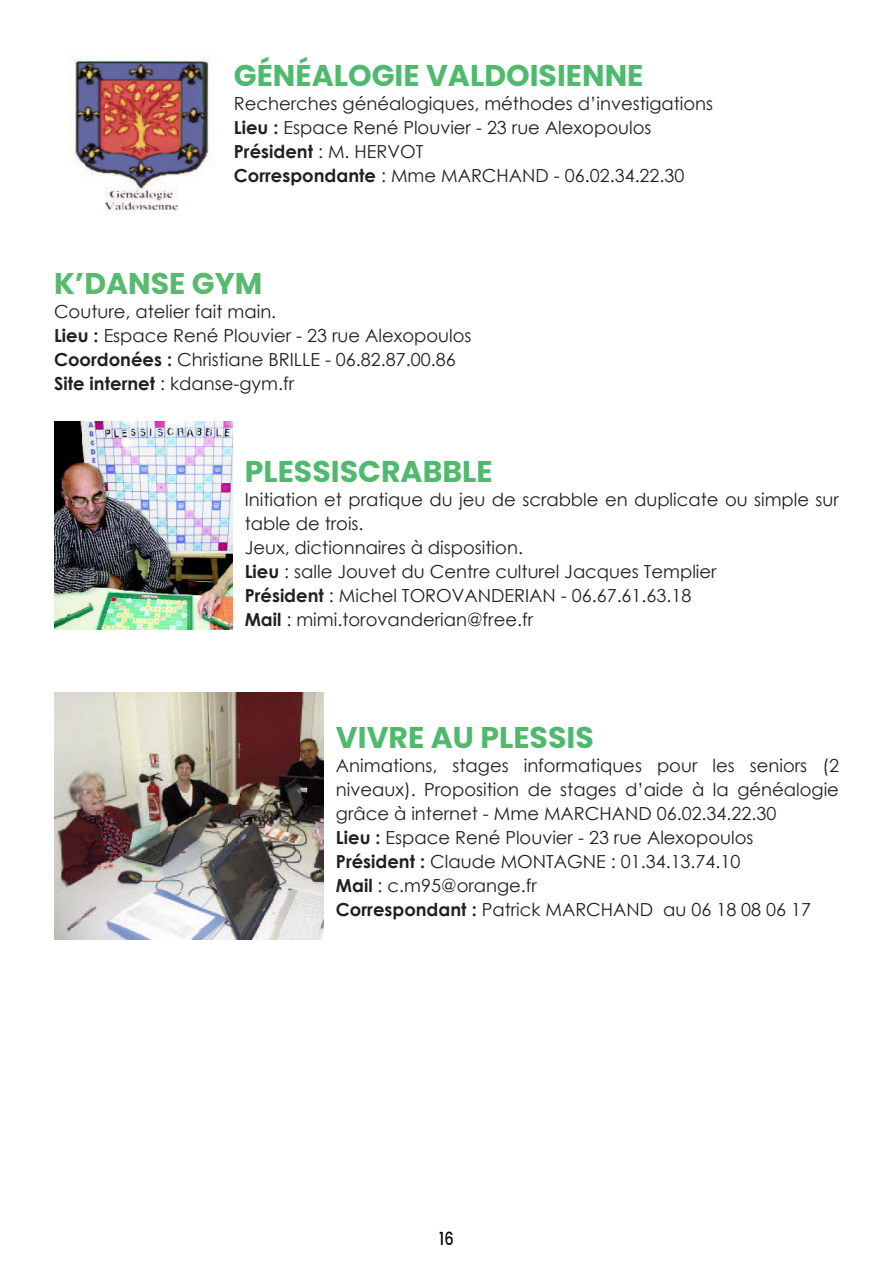
<style>
.page{position:relative;width:893px;height:1263px;background:#fff}
.page>*{position:absolute;margin:0;border:0;box-sizing:border-box;transform-origin:0 0}
.t1{font:700 30px "Poppins";color:#4fba6e}
.t2{font:700 30px "Poppins";color:#59b96e}
.t3{font:18px/24px "Century Gothic";color:#231f20}
.t4{font:700 18px "Century Gothic";color:#231f20}
.t5{font:500 18px "Poppins";color:#000001;scale:.81 1}
.s1{font-weight:700}
.s2{font-weight:400}
</style>
<div class="page">
<img style="left:54px;top:421px;width:179px;height:208px">
<img style="left:74px;top:59px;width:138px;height:154px">
<img style="left:54px;top:693px;width:269px;height:247px">
<hr style="left:892px;top:0;width:1px;height:205px;background:#8279a9">
<p class="t1" style="left:234px;top:58px;width:411px">GÉNÉALOGIE VALDOISIENNE</p>
<p class="t3" style="left:234px;top:91px;width:481px">Recherches généalogiques, méthodes d’investigations</p>
<p class="t3" style="left:234px;top:115px;width:419px"><span class="s1">Lieu :</span> Espace René Plouvier - 23 rue Alexopoulos</p>
<p class="t4" style="left:234px;top:137px;width:191px">Président <span class="s2">: M. HERVOT</span></p>
<p class="t3" style="left:234px;top:163px;width:452px"><span class="s1">Correspondante</span> : Mme MARCHAND - 06.02.34.22.30</p>
<p class="t2" style="left:54px;top:266px;width:210px">K’DANSE GYM</p>
<p class="t3" style="left:54px;top:299px;width:224px">Couture, atelier fait main.</p>
<p class="t3" style="left:54px;top:323px;width:419px"><span class="s1">Lieu :</span> Espace René Plouvier - 23 rue Alexopoulos</p>
<p class="t3" style="left:54px;top:347px;width:403px"><span class="s1">Coordonées :</span> Christiane BRILLE - 06.82.87.00.86</p>
<p class="t3" style="left:54px;top:371px;width:242px"><span class="s1">Site internet</span> : kdanse-gym.fr</p>
<p class="t1" style="left:245px;top:454px;width:250px">PLESSISCRABBLE</p>
<p class="t3" style="left:245px;top:487px;width:596px">Initiation et pratique du jeu de scrabble en duplicate ou simple sur table de trois.</p>
<p class="t3" style="left:245px;top:535px;width:280px">Jeux, dictionnaires à disposition.</p>
<p class="t3" style="left:245px;top:559px;width:473px"><span class="s1">Lieu</span> : salle Jouvet du Centre culturel Jacques Templier</p>
<p class="t3" style="left:245px;top:583px;width:448px"><span class="s1">Président</span> : Michel TOROVANDERIAN - 06.67.61.63.18</p>
<p class="t3" style="left:245px;top:607px;width:290px"><span class="s1">Mail</span> : mimi.torovanderian@free.fr</p>
<p class="t1" style="left:336px;top:720px;width:259px">VIVRE AU PLESSIS</p>
<p class="t3" style="left:336px;top:753px;width:505px;text-align:justify">Animations, stages informatiques pour les seniors (2 niveaux). Proposition de stages d’aide à la généalogie grâce à internet - Mme MARCHAND 06.02.34.22.30</p>
<p class="t3" style="left:336px;top:825px;width:419px"><span class="s1">Lieu :</span> Espace René Plouvier - 23 rue Alexopoulos</p>
<p class="t3" style="left:336px;top:849px;width:406px"><span class="s1">Président :</span> Claude MONTAGNE : 01.34.13.74.10</p>
<p class="t3" style="left:336px;top:873px;width:203px"><span class="s1">Mail</span> : c.m95@orange.fr</p>
<p class="t3" style="left:336px;top:897px;width:477px"><span class="s1">Correspondant :</span> Patrick MARCHAND au 06 18 08 06 17</p>
<p class="t5" style="left:439px;top:1228px;width:19px">16</p>
</div>
